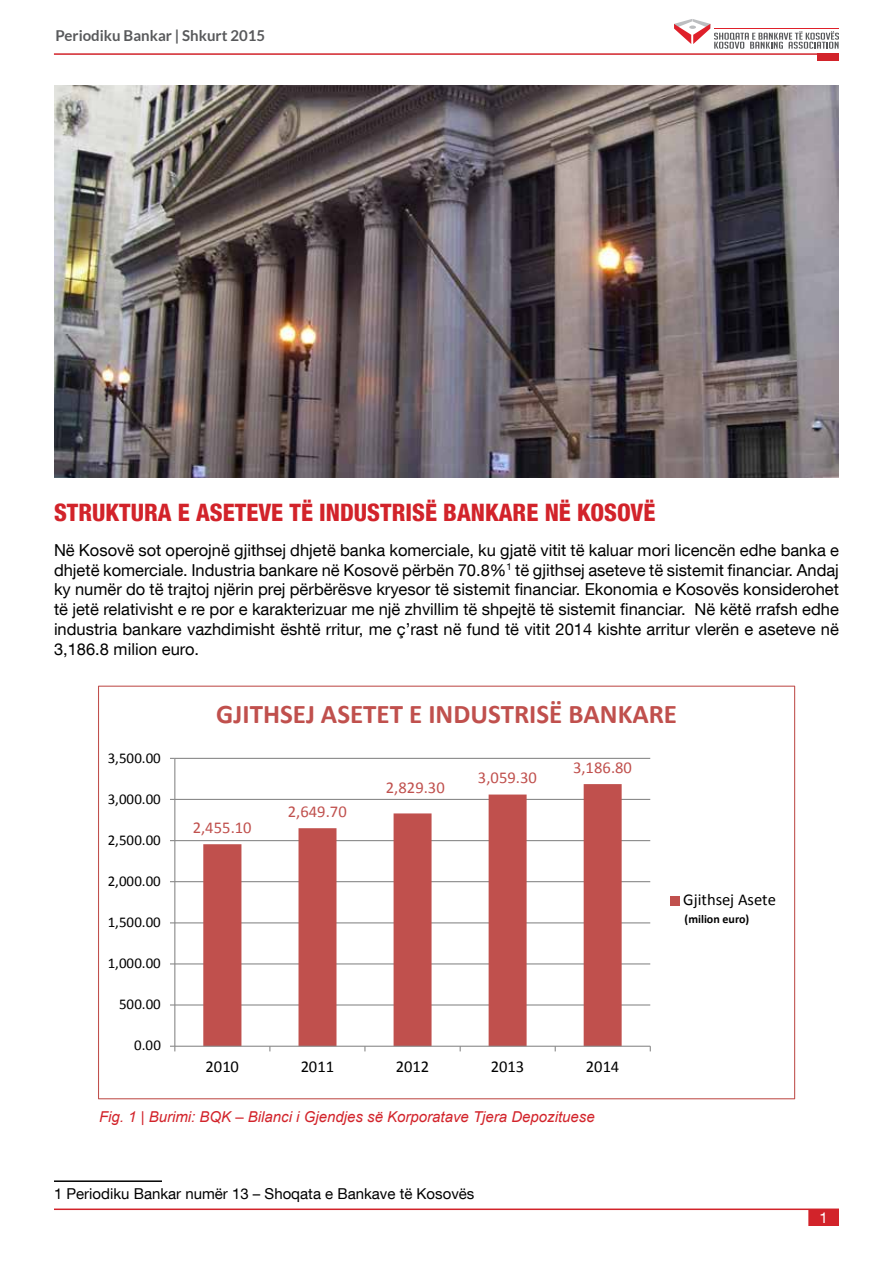
<style>
.page{position:relative;width:893px;height:1263px;background:#fff}
.page>*{position:absolute;margin:0;border:0;box-sizing:border-box;transform-origin:0 0}
.t1{font:700 27px "Calibri";color:#c0504d}
.t2{font:800 condensed 24px "Helvetica Neue LT Com";color:#d2232a}
.t3{font:16.5px/19.8px "Helvetica Neue LT Com";color:#000;text-align:justify}
.t4{font:16.5px "Calibri";letter-spacing:.005em;color:#c0504d}
.t5{font:16.5px "Calibri";letter-spacing:-.005em;color:#000}
.t6{font:italic 15px "Arial";color:#d2232a}
.t7{font:15px "Calibri";color:#000}
.t8{font:15px "Helvetica Neue LT Com";color:#000}
.t9{font:700 15px "Lato";color:#58595b}
.t10{font:15px "Helvetica Neue LT Com";color:#fff}
.t11{font:700 12px "Calibri";color:#000}
</style>
<div class="page">
<svg style="left:674px;top:19px;width:165px;height:30px"></svg>
<hr style="left:54px;top:53px;width:785px;height:2px;background:#d2232a">
<div style="left:817px;top:53px;width:22px;height:7px;background:#d2232a"></div>
<hr style="left:54px;top:1208px;width:785px;height:2px;background:#d2232a">
<div style="left:809px;top:1210px;width:29px;height:15px;background:#d2232a"></div>
<div style="left:808px;top:1209px;width:31px;height:17px;border:2px solid #d2232a"></div>
<hr style="left:54px;top:1180px;width:108px;height:2px;background:#000">
<img style="left:54px;top:85px;width:785px;height:392px">
<hr style="left:175px;top:1004px;width:475px;height:1px;background:#868686">
<hr style="left:175px;top:963px;width:475px;height:1px;background:#868686">
<hr style="left:175px;top:922px;width:475px;height:1px;background:#868686">
<hr style="left:175px;top:881px;width:475px;height:1px;background:#868686">
<hr style="left:175px;top:840px;width:475px;height:1px;background:#868686">
<hr style="left:175px;top:799px;width:475px;height:1px;background:#868686">
<hr style="left:175px;top:758px;width:475px;height:1px;background:#868686">
<svg style="left:203px;top:784px;width:419px;height:262px"></svg>
<hr style="left:174px;top:758px;width:1px;height:288px;background:#868686">
<hr style="left:175px;top:1046px;width:475px;height:1px;background:#868686">
<div style="left:670px;top:896px;width:9px;height:9px;background:#c0504d"></div>
<p class="t9" style="left:55px;top:27px;width:211px">Periodiku Bankar | Shkurt 2015</p>
<h2 class="t2" style="left:54px;top:497px;width:27px">STRUKTURA</h2>
<h2 class="t2" style="left:178px;top:497px;width:32px">E ASETEVE</h2>
<h2 class="t2" style="left:290px;top:497px;width:43px">TË INDUSTRISË</h2>
<h2 class="t2" style="left:443px;top:497px;width:15px">BANKARE</h2>
<h2 class="t2" style="left:545px;top:497px;width:60px">NË KOSOVË</h2>
<p class="t3" style="left:54px;top:540px;width:786px">Në Kosovë sot operojnë gjithsej dhjetë banka komerciale, ku gjatë vitit të kaluar mori licencën edhe banka e dhjetë komerciale. Industria bankare në Kosovë përbën 70.8%<sup>1</sup> të gjithsej aseteve të sistemit financiar. Andaj ky numër do të trajtoj njërin prej përbërësve kryesor të sistemit financiar. Ekonomia e Kosovës konsiderohet të jetë relativisht e re por e karakterizuar me një zhvillim të shpejtë të sistemit financiar. Në këtë rrafsh edhe industria bankare vazhdimisht është rritur, me ç’rast në fund të vitit 2014 kishte arritur vlerën e aseteve në 3,186.8 milion euro.</p>
<p class="t7" style="left:108px;top:748px;width:55px">3,500.00</p>
<p class="t7" style="left:108px;top:789px;width:55px">3,000.00</p>
<p class="t7" style="left:108px;top:830px;width:55px">2,500.00</p>
<p class="t7" style="left:108px;top:871px;width:55px">2,000.00</p>
<p class="t7" style="left:108px;top:912px;width:55px">1,500.00</p>
<p class="t7" style="left:108px;top:954px;width:55px">1,000.00</p>
<p class="t7" style="left:119px;top:995px;width:43px">500.00</p>
<p class="t7" style="left:134px;top:1036px;width:28px">0.00</p>
<h1 class="t1" style="left:216px;top:697px;width:462px">GJITHSEJ ASETET E INDUSTRISË BANKARE</h1>
<p class="t4" style="left:193px;top:817px;width:60px">2,455.10</p>
<p class="t4" style="left:288px;top:801px;width:60px">2,649.70</p>
<p class="t4" style="left:386px;top:777px;width:60px">2,829.30</p>
<p class="t4" style="left:478px;top:767px;width:60px">3,059.30</p>
<p class="t4" style="left:573px;top:757px;width:60px">3,186.80</p>
<p class="t5" style="left:683px;top:889px;width:94px">Gjithsej Asete</p>
<p class="t11" style="left:685px;top:912px;width:66px">(milion euro)</p>
<p class="t5" style="left:206px;top:1056px;width:35px">2010</p>
<p class="t5" style="left:301px;top:1056px;width:35px">2011</p>
<p class="t5" style="left:396px;top:1056px;width:35px">2012</p>
<p class="t5" style="left:491px;top:1056px;width:35px">2013</p>
<p class="t5" style="left:586px;top:1056px;width:35px">2014</p>
<p class="t6" style="left:99px;top:1107px;width:497px">Fig. 1 | Burimi: BQK – Bilanci i Gjendjes së Korporatave Tjera Depozituese</p>
<p class="t8" style="left:54px;top:1184px;width:422px">1 Periodiku Bankar numër 13 – Shoqata e Bankave të Kosovës</p>
<p class="t10" style="left:819px;top:1208px;width:10px">1</p>
</div>
